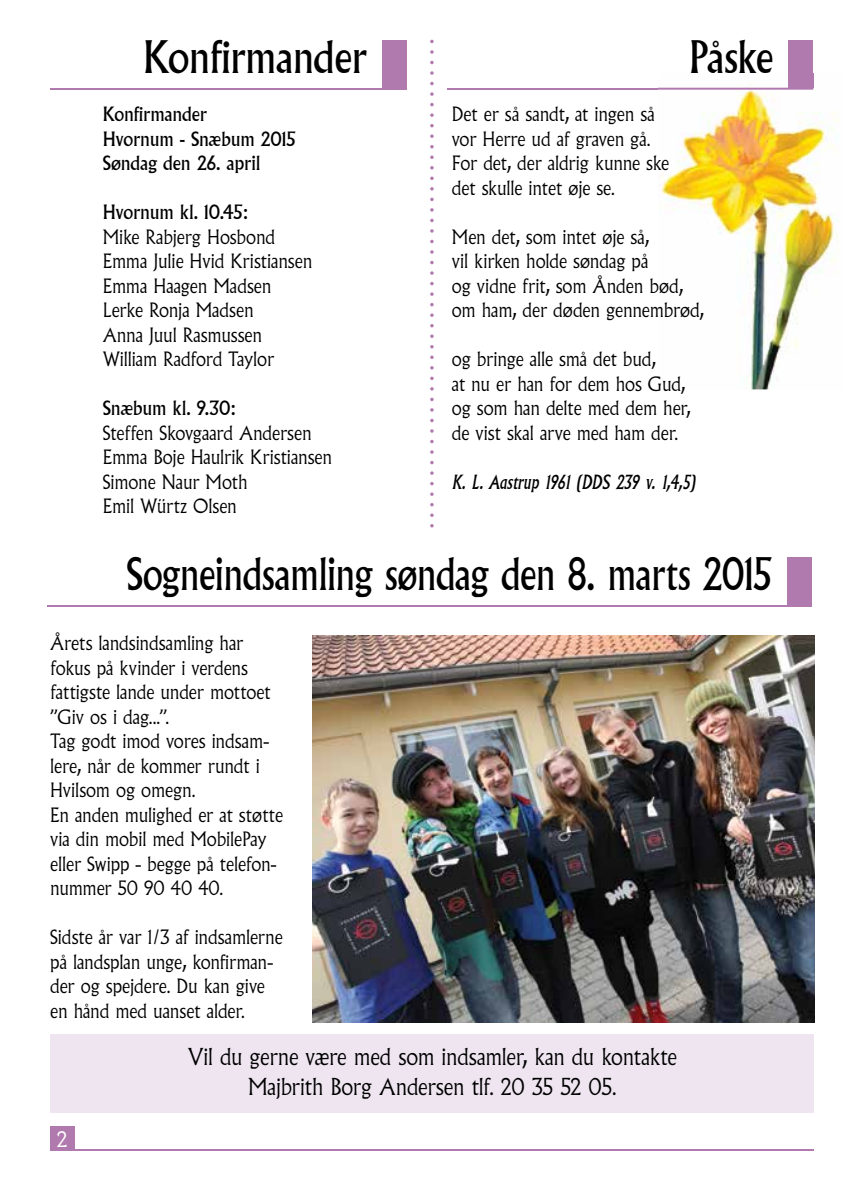
<style>
.page{position:relative;width:844px;height:1191px;background:#fff}
.page>*{position:absolute;margin:0;border:0;box-sizing:border-box;transform-origin:0 0}
.t1{font:43.75px "Albertus";letter-spacing:-.02em;color:#000;scale:.83 1}
.t2{font:43.75px "Albertus";letter-spacing:-.02em;color:#000;scale:.9 1}
.t3{font:300 22.75px/29.8px "Albertus";letter-spacing:-.01em;color:#000;text-align:center;scale:.94 1}
.t4{font:300 21px "Albertus";color:#fff}
.t5{font:300 19.25px/24.5px "Albertus";letter-spacing:-.005em;color:#000;scale:.94 1}
.t6{font:19.25px/24.5px "Albertus";letter-spacing:-.015em;color:#000;scale:.94 1}
.t7{font:italic 19.25px "Albertus";letter-spacing:-.01em;color:#000;scale:.94 1}
</style>
<div class="page">
<div style="left:50px;top:1034px;width:763px;height:79px;background:#eee5f0"></div>
<div style="left:50px;top:1126px;width:24px;height:25px;background:#b17aae"></div>
<hr style="left:73px;top:1149px;width:741px;height:2px;background:#b17aae">
<div style="left:786px;top:557px;width:25px;height:50px;background:#b17aae"></div>
<hr style="left:47px;top:605px;width:764px;height:2px;background:#b17aae">
<div style="left:788px;top:40px;width:25px;height:49px;background:#b17aae"></div>
<hr style="left:446px;top:88px;width:367px;height:1px;background:#b17aae">
<img style="left:313px;top:636px;width:501px;height:386px">
<div style="left:382px;top:40px;width:25px;height:49px;background:#b17aae"></div>
<hr style="left:51px;top:88px;width:356px;height:1px;background:#b17aae">
<svg style="left:430px;top:40px;width:3px;height:487px"></svg>
<img style="left:657px;top:73px;width:182px;height:316px">
<img style="left:788px;top:73px;width:25px;height:15px">
<img style="left:657px;top:88px;width:156px;height:1px">
<h1 class="t2" style="left:143px;top:31px;width:250px">Konfirmander</h1>
<p class="t6" style="left:103px;top:102px;width:207px">Konfirmander<br>Hvornum - Snæbum 2015<br>Søndag den 26. april</p>
<p class="t6" style="left:103px;top:200px;width:156px">Hvornum kl. 10.45:</p>
<p class="t5" style="left:103px;top:225px;width:224px">Mike Rabjerg Hosbond<br>Emma Julie Hvid Kristiansen<br>Emma Haagen Madsen<br>Lerke Ronja Madsen<br>Anna Juul Rasmussen<br>William Radford Taylor</p>
<p class="t6" style="left:103px;top:396px;width:143px">Snæbum kl. 9.30:</p>
<p class="t5" style="left:103px;top:421px;width:245px">Steffen Skovgaard Andersen<br>Emma Boje Haulrik Kristiansen<br>Simone Naur Moth<br>Emil Würtz Olsen</p>
<h1 class="t2" style="left:688px;top:31px;width:96px">Påske</h1>
<p class="t5" style="left:451px;top:102px;width:233px">Det er så sandt, at ingen så vor Herre ud af graven gå.<br>For det, der aldrig kunne ske det skulle intet øje se.</p>
<p class="t5" style="left:451px;top:225px;width:270px">Men det, som intet øje så,<br>vil kirken holde søndag på<br>og vidne frit, som Ånden bød, om ham, der døden gennembrød,</p>
<p class="t5" style="left:451px;top:347px;width:255px">og bringe alle små det bud,<br>at nu er han for dem hos Gud, og som han delte med dem her, de vist skal arve med ham der.</p>
<p class="t7" style="left:451px;top:470px;width:260px">K. L. Aastrup 1961 (DDS 239 v. 1,4,5)</p>
<h1 class="t1" style="left:126px;top:548px;width:778px">Sogneindsamling søndag den 8. marts 2015</h1>
<p class="t5" style="left:50px;top:631px;width:249px">Årets landsindsamling har fokus på kvinder i verdens fattigste lande under mottoet ”Giv os i dag...”.<br>Tag godt imod vores indsam&shy;lere, når de kommer rundt i<br>Hvilsom og omegn.<br>En anden mulighed er at støtte via din mobil med MobilePay eller Swipp - begge på telefon&shy;nummer 50 90 40 40.</p>
<p class="t5" style="left:50px;top:925px;width:249px">Sidste år var 1/3 af indsamlerne på landsplan unge, konfirman&shy;der og spejdere. Du kan give en hånd med uanset alder.</p>
<p class="t4" style="left:57px;top:1127px;width:12px">2</p>
<p class="t3" style="left:188px;top:1042px;width:521px">Vil du gerne være med som indsamler, kan du kontakte<br>Majbrith Borg Andersen tlf. 20 35 52 05.</p>
</div>
